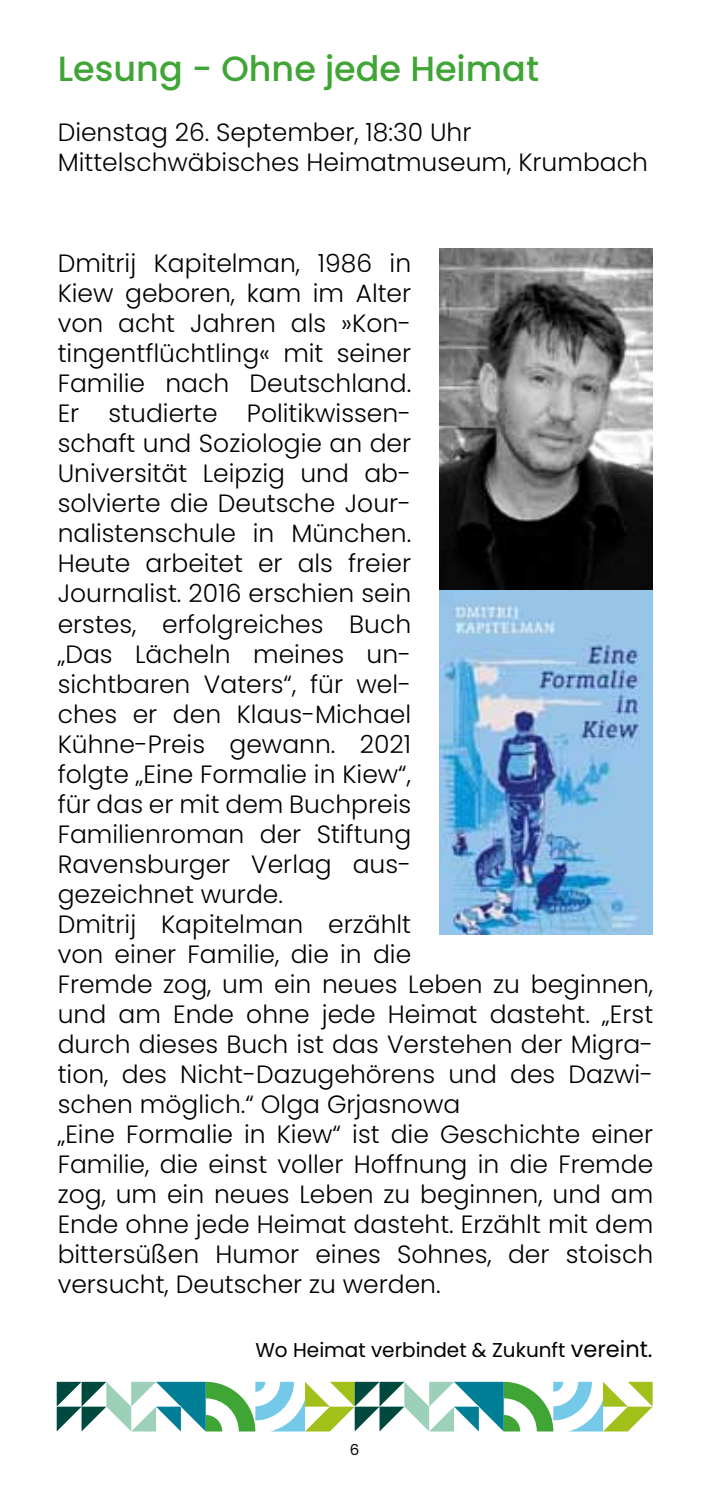
<style>
.page{position:relative;width:709px;height:1489px;background:#fff}
.page>*{position:absolute;margin:0;border:0;box-sizing:border-box;transform-origin:0 0}
.t1{font:500 35px "Poppins";color:#3fa535}
.t2{font:300 25px/30px "Poppins";color:#000}
.t3{font:20px "Poppins";color:#000}
.t4{font:15px "Poppins";color:#000}
.s1{font-size:22.5px}
</style>
<div class="page">
<svg style="left:57px;top:1381px;width:595px;height:50px"></svg>
<img style="left:439px;top:248px;width:213px;height:342px">
<img style="left:439px;top:590px;width:213px;height:344px">
<h1 class="t1" style="left:58px;top:49px;width:483px">Lesung - Ohne jede Heimat</h1>
<p class="t2" style="left:58px;top:118px;width:591px">Dienstag 26. September, 18:30 Uhr<br>Mittelschwäbisches Heimatmuseum, Krumbach</p>
<p class="t2" style="left:58px;top:249px;width:597px">Dmitrij Kapitelman, 1986 in<br>Kiew geboren, kam im Alter<br>von acht Jahren als »Kon-<br>tingentflüchtling« mit seiner<br>Familie nach Deutschland.<br>Er studierte Politikwissen-<br>schaft und Soziologie an der<br>Universität Leipzig und ab-<br>solvierte die Deutsche Jour-<br>nalistenschule in München.<br>Heute arbeitet er als freier<br>Journalist. 2016 erschien sein<br>erstes, erfolgreiches Buch<br>„Das Lächeln meines un-<br>sichtbaren Vaters“, für wel-<br>ches er den Klaus-Michael<br>Kühne-Preis gewann. 2021<br>folgte „Eine Formalie in Kiew“,<br>für das er mit dem Buchpreis<br>Familienroman der Stiftung<br>Ravensburger Verlag aus-<br>gezeichnet wurde.<br>Dmitrij Kapitelman erzählt<br>von einer Familie, die in die<br>Fremde zog, um ein neues Leben zu beginnen, und am Ende ohne jede Heimat dasteht. „Erst durch dieses Buch ist das Verstehen der Migra&shy;tion, des Nicht-Dazugehörens und des Dazwi&shy;schen möglich.“ Olga Grjasnowa<br>„Eine Formalie in Kiew“ ist die Geschichte einer<br>Familie, die einst voller Hoffnung in die Fremde zog, um ein neues Leben zu beginnen, und am<br>Ende ohne jede Heimat dasteht. Erzählt mit dem bittersüßen Humor eines Sohnes, der stoisch versucht, Deutscher zu werden.</p>
<p class="t3" style="left:255px;top:1338px;width:399px">Wo Heimat verbindet &amp; Zukunft <span class="s1">vereint.</span></p>
<p class="t4" style="left:350px;top:1440px;width:11px">6</p>
</div>
